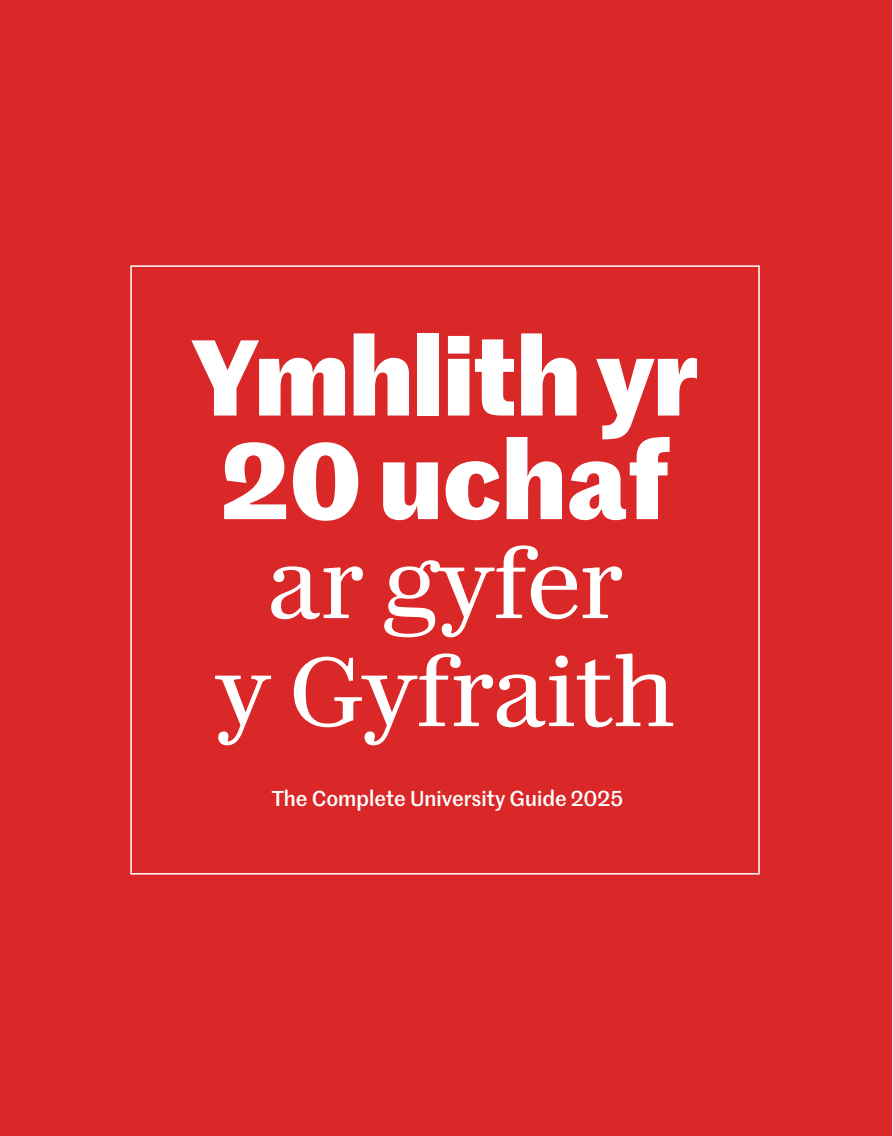
<style>
.page{position:relative;width:893px;height:1136px;background:#fff}
.page>*{position:absolute;margin:0;border:0;box-sizing:border-box;transform-origin:0 0}
.t1{font:700 105px/103.5px "Marr Sans";color:#fff}
.t2{font:99px/108px "Darby Serif Text TT";letter-spacing:-.005em;color:#fff;text-align:center}
.t3{font:500 21px "Marr Sans";color:#fff}
</style>
<div class="page">
<div style="left:0;top:0;width:891px;height:1136px;background:#da2728"></div>
<h1 class="t1" style="left:191px;top:318px;width:509px">Ymhlith yr<br>20 uchaf</h1>
<h2 class="t2" style="left:215px;top:522px;width:462px">ar gyfer<br>y Gyfraith</h2>
<p class="t3" style="left:272px;top:782px;width:353px">The Complete University Guide 2025</p>
</div>
